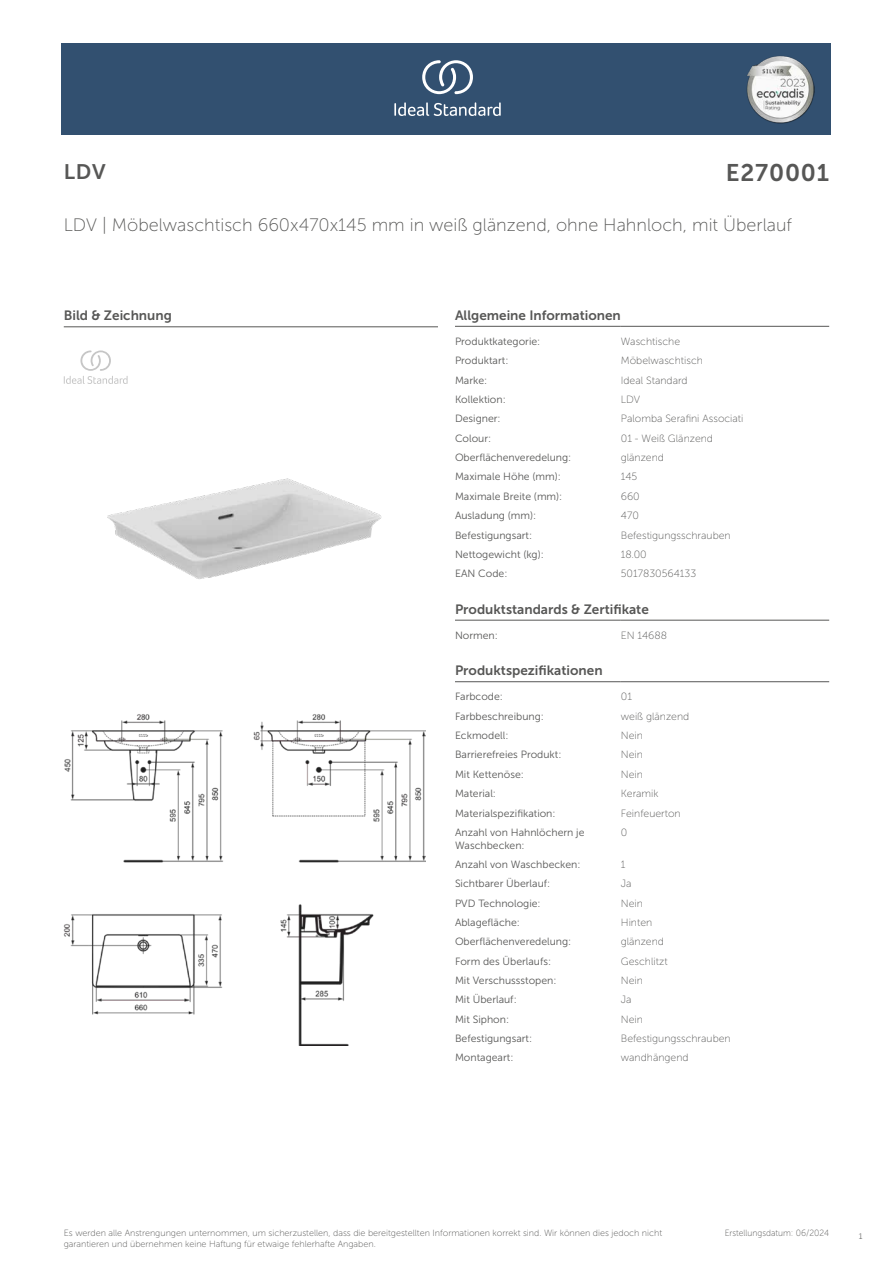
<style>
.page{position:relative;width:893px;height:1263px;background:#fff}
.page>*{position:absolute;margin:0;border:0;box-sizing:border-box;transform-origin:0 0}
.t1{font:24px "Museo Sans 700";letter-spacing:.035em;color:#575756}
.t2{font:21px "Museo Sans 700";color:#575756}
.t3{font:18px "Museo Sans 100";color:#575756}
.t4{font:13.5px "Museo Sans 700";color:#575756}
.t5{font:10.5px/12.6px "Museo Sans 300";color:#575756}
.t6{font:10.5px "Museo Sans 100";color:#575756}
.t7{font:9px/10.8px "Museo Sans 100";color:#575756}
.t8{font:9px "Museo Sans 100";color:#575756;scale:.95 1}
.t9{font:300 9px "Calibri";color:#575756;scale:.95 1}
</style>
<div class="page">
<div style="left:62px;top:43px;width:769px;height:91px;background:#325070"></div>
<hr style="left:455px;top:326px;width:166px;height:1px;background:#575756">
<hr style="left:621px;top:326px;width:208px;height:1px;background:#575756">
<hr style="left:455px;top:620px;width:166px;height:1px;background:#575756">
<hr style="left:621px;top:620px;width:208px;height:1px;background:#575756">
<hr style="left:455px;top:681px;width:166px;height:1px;background:#575756">
<hr style="left:621px;top:681px;width:208px;height:1px;background:#575756">
<img style="left:64px;top:714px;width:361px;height:332px">
<hr style="left:64px;top:327px;width:374px;height:1px;background:#575756">
<svg style="left:64px;top:350px;width:64px;height:34px"></svg>
<img style="left:107px;top:478px;width:275px;height:101px">
<svg style="left:394px;top:102px;width:107px;height:14px"></svg>
<svg style="left:422px;top:60px;width:51px;height:34px"></svg>
<img style="left:746px;top:56px;width:68px;height:67px">
<h2 class="t2" style="left:64px;top:160px;width:43px">LDV</h2>
<h1 class="t1" style="left:726px;top:160px;width:105px">E270001</h1>
<h3 class="t3" style="left:64px;top:215px;width:730px">LDV | Möbelwaschtisch 660x470x145 mm in weiß glänzend, ohne Hahnloch, mit Überlauf</h3>
<p class="t4" style="left:64px;top:308px;width:110px">Bild &amp; Zeichnung</p>
<p class="t4" style="left:455px;top:308px;width:167px">Allgemeine Informationen</p>
<p class="t5" style="left:455px;top:335px;width:87px">Produktkategorie:</p>
<p class="t6" style="left:621px;top:336px;width:61px">Waschtische</p>
<p class="t5" style="left:455px;top:354px;width:55px">Produktart:</p>
<p class="t6" style="left:621px;top:355px;width:84px">Möbelwaschtisch</p>
<p class="t5" style="left:455px;top:374px;width:34px">Marke:</p>
<p class="t6" style="left:621px;top:374px;width:68px">Ideal Standard</p>
<p class="t5" style="left:455px;top:393px;width:52px">Kollektion:</p>
<p class="t6" style="left:621px;top:394px;width:21px">LDV</p>
<p class="t5" style="left:455px;top:413px;width:47px">Designer:</p>
<p class="t6" style="left:621px;top:413px;width:124px">Palomba Serafini Associati</p>
<p class="t5" style="left:455px;top:432px;width:38px">Colour:</p>
<p class="t6" style="left:621px;top:433px;width:94px">01 - Weiß Glänzend</p>
<p class="t5" style="left:455px;top:451px;width:118px">Oberflächenveredelung:</p>
<p class="t6" style="left:621px;top:452px;width:45px">glänzend</p>
<p class="t5" style="left:455px;top:471px;width:107px">Maximale Höhe (mm):</p>
<p class="t6" style="left:621px;top:471px;width:18px">145</p>
<p class="t5" style="left:455px;top:490px;width:109px">Maximale Breite (mm):</p>
<p class="t6" style="left:621px;top:491px;width:20px">660</p>
<p class="t5" style="left:455px;top:509px;width:83px">Ausladung (mm):</p>
<p class="t6" style="left:621px;top:510px;width:20px">470</p>
<p class="t5" style="left:455px;top:529px;width:79px">Befestigungsart:</p>
<p class="t6" style="left:621px;top:529px;width:111px">Befestigungsschrauben</p>
<p class="t5" style="left:455px;top:548px;width:90px">Nettogewicht (kg):</p>
<p class="t6" style="left:621px;top:549px;width:27px">18.00</p>
<p class="t5" style="left:455px;top:567px;width:54px">EAN Code:</p>
<p class="t6" style="left:621px;top:568px;width:77px">5017830564133</p>
<p class="t4" style="left:455px;top:602px;width:195px">Produktstandards &amp; Zertifikate</p>
<p class="t5" style="left:455px;top:629px;width:44px">Normen:</p>
<p class="t6" style="left:621px;top:630px;width:48px">EN 14688</p>
<p class="t4" style="left:455px;top:663px;width:149px">Produktspezifikationen</p>
<p class="t5" style="left:455px;top:691px;width:49px">Farbcode:</p>
<p class="t6" style="left:621px;top:691px;width:13px">01</p>
<p class="t5" style="left:455px;top:710px;width:90px">Farbbeschreibung:</p>
<p class="t6" style="left:621px;top:711px;width:70px">weiß glänzend</p>
<p class="t5" style="left:455px;top:729px;width:55px">Eckmodell:</p>
<p class="t6" style="left:621px;top:730px;width:24px">Nein</p>
<p class="t5" style="left:455px;top:749px;width:108px">Barrierefreies Produkt:</p>
<p class="t6" style="left:621px;top:749px;width:24px">Nein</p>
<p class="t5" style="left:455px;top:768px;width:70px">Mit Kettenöse:</p>
<p class="t6" style="left:621px;top:769px;width:24px">Nein</p>
<p class="t5" style="left:455px;top:787px;width:43px">Material:</p>
<p class="t6" style="left:621px;top:788px;width:39px">Keramik</p>
<p class="t5" style="left:455px;top:807px;width:102px">Materialspezifikation:</p>
<p class="t6" style="left:621px;top:807px;width:61px">Feinfeuerton</p>
<p class="t5" style="left:455px;top:826px;width:131px">Anzahl von Hahnlöchern je<br>Waschbecken:</p>
<p class="t6" style="left:621px;top:827px;width:8px">0</p>
<p class="t5" style="left:455px;top:858px;width:127px">Anzahl von Waschbecken:</p>
<p class="t6" style="left:621px;top:859px;width:6px">1</p>
<p class="t5" style="left:455px;top:877px;width:97px">Sichtbarer Überlauf:</p>
<p class="t6" style="left:621px;top:878px;width:12px">Ja</p>
<p class="t5" style="left:455px;top:897px;width:87px">PVD Technologie:</p>
<p class="t6" style="left:621px;top:897px;width:24px">Nein</p>
<p class="t5" style="left:455px;top:916px;width:66px">Ablagefläche:</p>
<p class="t6" style="left:621px;top:917px;width:33px">Hinten</p>
<p class="t5" style="left:455px;top:935px;width:118px">Oberflächenveredelung:</p>
<p class="t6" style="left:621px;top:936px;width:45px">glänzend</p>
<p class="t5" style="left:455px;top:955px;width:98px">Form des Überlaufs:</p>
<p class="t6" style="left:621px;top:955px;width:48px">Geschlitzt</p>
<p class="t5" style="left:455px;top:974px;width:103px">Mit Verschussstopen:</p>
<p class="t6" style="left:621px;top:975px;width:24px">Nein</p>
<p class="t5" style="left:455px;top:993px;width:63px">Mit Überlauf:</p>
<p class="t6" style="left:621px;top:994px;width:12px">Ja</p>
<p class="t5" style="left:455px;top:1013px;width:56px">Mit Siphon:</p>
<p class="t6" style="left:621px;top:1013px;width:24px">Nein</p>
<p class="t5" style="left:455px;top:1032px;width:79px">Befestigungsart:</p>
<p class="t6" style="left:621px;top:1033px;width:111px">Befestigungsschrauben</p>
<p class="t5" style="left:455px;top:1051px;width:60px">Montageart:</p>
<p class="t6" style="left:621px;top:1052px;width:69px">wandhängend</p>
<p class="t7" style="left:64px;top:1227px;width:600px">Es werden alle Anstrengungen unternommen, um sicherzustellen, dass die bereitgestellten Informationen korrekt sind. Wir können dies jedoch nicht garantieren und übernehmen keine Haftung für etwaige fehlerhafte Angaben.</p>
<p class="t8" style="left:725px;top:1228px;width:111px">Erstellungsdatum: 06/2024</p>
<p class="t9" style="left:858px;top:1230px;width:6px">1</p>
</div>
